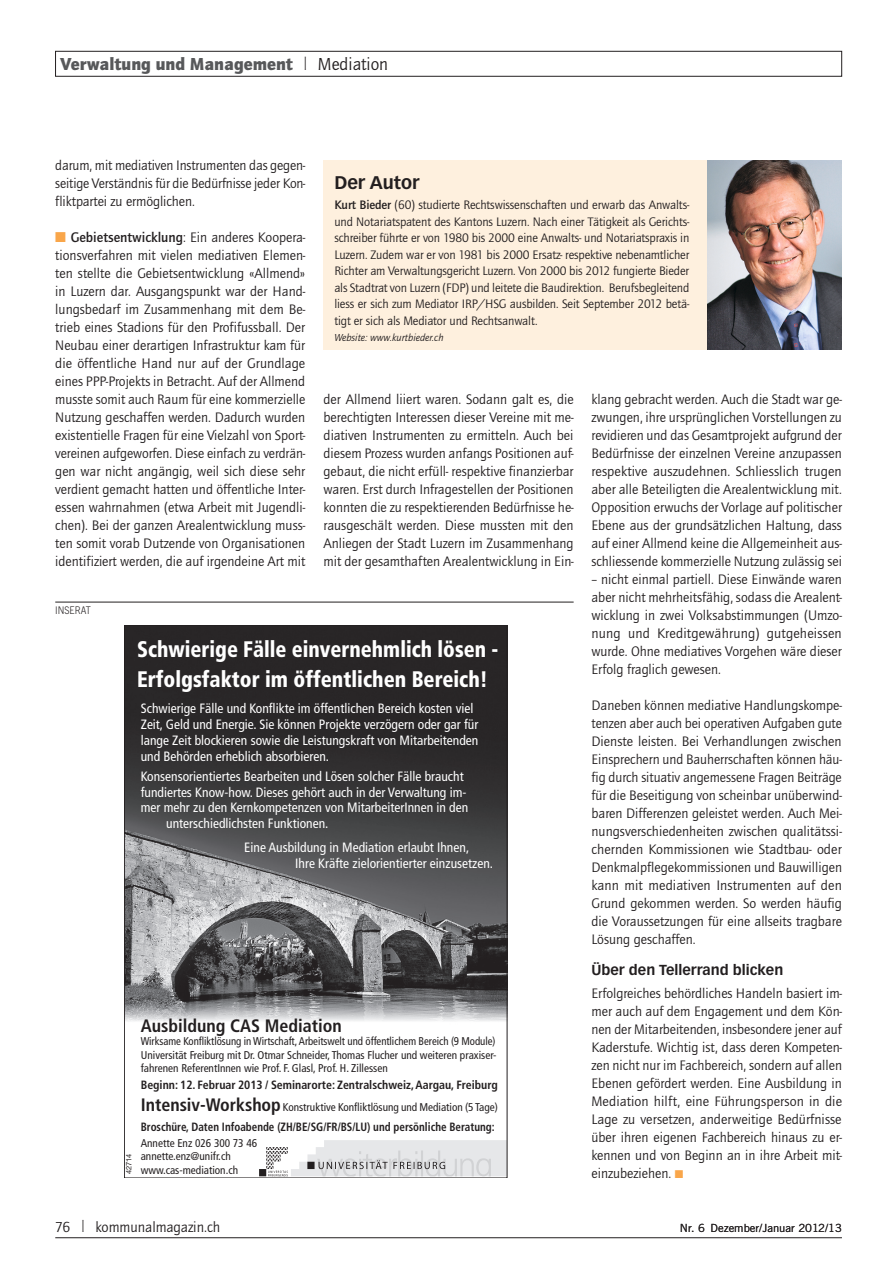
<style>
.page{position:relative;width:893px;height:1263px;background:#fff}
.page>*{position:absolute;margin:0;border:0;box-sizing:border-box;transform-origin:0 0}
.t1{font:22.5px/30px "Frutiger Black Cn OV GFLWHC";color:#fff;scale:.91 1}
.x01_Rubrik_Titel_li{font:900 18px "Quay Sans ITC Std";color:#57585a}
.t2{font:18px "Frutiger Bold Cn OV CFLWHC";color:#231f20}
.x31_Kasten_Titel{font:700 18px "Vectora LT Std";color:#231f20}
.t3{font:15px "Quay Sans ITC Std";color:#231f20}
.x08_Lauftext_d{font:14.25px/18px "Quay Sans ITC Std";color:#231f20;text-align:justify}
.x09_Zwischentitel{font:700 14.25px "Vectora LT Std";color:#231f20}
.t4{font:13.5px/15.8px "Frutiger Cn OV EFLWHC";color:#fff}
.x08_Lauftext_d-2{font:12.75px/16.5px "Quay Sans ITC Std";letter-spacing:-.01em;color:#231f20;text-align:justify}
.t5{font:12px "Frutiger Bold Cn OV CFLWHC";color:#231f20;scale:.92 1}
.t6{font:12px "Frutiger Bold Cn OV CFLWHC";color:#231f20}
.t7{font:11.25px/13.5px "Frutiger Cn OV EFLWHC";color:#231f20;text-align:justify;scale:.96 1}
.t8{font:11.25px/13.5px "Frutiger Cn OV EFLWHC";color:#231f20}
.t9{font:11.25px "Trade Gothic LT Std";color:#231f20}
.x13_Fussnote_d{font:italic 10.5px "Quay Sans ITC Std";color:#231f20}
.t10{font:300 10.5px "Trade Gothic LT Std";color:#231f20;scale:.88 1}
.t11{font:7.5px "Helvetica Neue Roman OV IFLWHC";color:#231f20}
.s1{font-weight:400;font-size:18.6px;color:#231f20}
.s2{font-weight:400;color:#231f20}
.s3{color:#f9a64a}
.s4{font-weight:500}
.s5{font-family:"Frutiger Bold Cn OV CFLWHC";font-size:18px}
.s6{font-size:16.8px}
</style>
<div class="page">
<div style="left:55px;top:51px;width:787px;height:26px;border:1px solid #231f20"></div>
<div style="left:324px;top:161px;width:518px;height:189px;background:#fef0de"></div>
<img style="left:707px;top:161px;width:135px;height:189px">
<hr style="left:55px;top:602px;width:519px;height:1px;background:#231f20">
<img style="left:126px;top:627px;width:379px;height:374px">
<svg style="left:259px;top:1140px;width:246px;height:36px"></svg>
<img style="left:126px;top:1001px;width:379px;height:21px">
<hr style="left:55px;top:1237px;width:787px;height:1px;background:#231f20">
<p class="x01_Rubrik_Titel_li" style="left:61px;top:53px;width:329px">Verwaltung und Management <span class="s1">l</span> <span class="s2">Mediation</span></p>
<p class="x08_Lauftext_d" style="left:55px;top:156px;width:252px">darum, mit mediativen Instrumenten das gegen&shy;seitige Verständnis für die Bedürfnisse jeder Kon&shy;fliktpartei zu ermöglichen.</p>
<p class="x08_Lauftext_d" style="left:55px;top:228px;width:252px"><span class="s3">■</span> <span class="s4">Gebietsentwicklung</span>: Ein anderes Koopera&shy;tionsverfahren mit vielen mediativen Elemen&shy;ten stellte die Gebietsentwicklung «Allmend» in Luzern dar. Ausgangspunkt war der Hand&shy;lungsbedarf im Zusammenhang mit dem Be&shy;trieb eines Stadions für den Profifussball. Der Neubau einer derartigen Infrastruktur kam für die öffentliche Hand nur auf der Grundlage eines PPP-Projekts in Betracht. Auf der Allmend musste somit auch Raum für eine kommerzielle Nutzung geschaffen werden. Dadurch wurden existentielle Fragen für eine Vielzahl von Sport&shy;vereinen aufgeworfen. Diese einfach zu verdrän&shy;gen war nicht angängig, weil sich diese sehr verdient gemacht hatten und öffentliche Inter&shy;essen wahrnahmen (etwa Arbeit mit Jugendli&shy;chen). Bei der ganzen Arealentwicklung muss&shy;ten somit vorab Dutzende von Organisationen identifiziert werden, die auf irgendeine Art mit</p>
<p class="x31_Kasten_Titel" style="left:334px;top:171px;width:87px">Der Autor</p>
<p class="x08_Lauftext_d-2" style="left:334px;top:197px;width:357px"><span class="s4">Kurt Bieder</span> (60) studierte Rechtswissenschaften und erwarb das Anwalts&shy;und Notariatspatent des Kantons Luzern. Nach einer Tätigkeit als Gerichts&shy;schreiber führte er von 1980 bis 2000 eine Anwalts- und Notariatspraxis in Luzern. Zudem war er von 1981 bis 2000 Ersatz- respektive nebenamtlicher Richter am Verwaltungsgericht Luzern. Von 2000 bis 2012 fungierte Bieder als Stadtrat von Luzern (FDP) und leitete die Baudirektion. Berufsbegleitend liess er sich zum Mediator IRP/HSG ausbilden. Seit September 2012 betä&shy;tigt er sich als Mediator und Rechtsanwalt.</p>
<p class="x13_Fussnote_d" style="left:334px;top:331px;width:111px">Website: www.kurtbieder.ch</p>
<p class="x08_Lauftext_d" style="left:324px;top:390px;width:252px">der Allmend liiert waren. Sodann galt es, die berechtigten Interessen dieser Vereine mit me&shy;diativen Instrumenten zu ermitteln. Auch bei diesem Prozess wurden anfangs Positionen auf&shy;gebaut, die nicht erfüll- respektive finanzierbar waren. Erst durch Infragestellen der Positionen konnten die zu respektierenden Bedürfnisse he&shy;rausgeschält werden. Diese mussten mit den Anliegen der Stadt Luzern im Zusammenhang mit der gesamthaften Arealentwicklung in Ein-</p>
<p class="x08_Lauftext_d" style="left:591px;top:390px;width:252px">klang gebracht werden. Auch die Stadt war ge&shy;zwungen, ihre ursprünglichen Vorstellungen zu revidieren und das Gesamtprojekt aufgrund der Bedürfnisse der einzelnen Vereine anzupassen respektive auszudehnen. Schliesslich trugen aber alle Beteiligten die Arealentwicklung mit.<br>Opposition erwuchs der Vorlage auf politischer Ebene aus der grundsätzlichen Haltung, dass auf einer Allmend keine die Allgemeinheit aus&shy;schliessende kommerzielle Nutzung zulässig sei</p>
<p class="x08_Lauftext_d" style="left:591px;top:570px;width:252px">– nicht einmal partiell. Diese Einwände waren aber nicht mehrheitsfähig, sodass die Arealent&shy;wicklung in zwei Volksabstimmungen (Umzo&shy;nung und Kreditgewährung) gutgeheissen wurde. Ohne mediatives Vorgehen wäre dieser Erfolg fraglich gewesen.</p>
<p class="x08_Lauftext_d" style="left:591px;top:696px;width:252px">Daneben können mediative Handlungskompe&shy;tenzen aber auch bei operativen Aufgaben gute Dienste leisten. Bei Verhandlungen zwischen Einsprechern und Bauherrschaften können häu&shy;fig durch situativ angemessene Fragen Beiträge für die Beseitigung von scheinbar unüberwind&shy;baren Differenzen geleistet werden. Auch Mei&shy;nungsverschiedenheiten zwischen qualitätssi&shy;chernden Kommissionen wie Stadtbau- oder Denkmalpflegekommissionen und Bauwilligen kann mit mediativen Instrumenten auf den Grund gekommen werden. So werden häufig die Voraussetzungen für eine allseits tragbare Lösung geschaffen.</p>
<p class="x09_Zwischentitel" style="left:591px;top:961px;width:193px">Über den Tellerrand blicken</p>
<p class="x08_Lauftext_d" style="left:591px;top:984px;width:252px">Erfolgreiches behördliches Handeln basiert im&shy;mer auch auf dem Engagement und dem Kön&shy;nen der Mitarbeitenden, insbesondere jener auf Kaderstufe. Wichtig ist, dass deren Kompeten&shy;zen nicht nur im Fachbereich, sondern auf allen Ebenen gefördert werden. Eine Ausbildung in Mediation hilft, eine Führungsperson in die Lage zu versetzen, anderweitige Bedürfnisse über ihren eigenen Fachbereich hinaus zu er&shy;kennen und von Beginn an in ihre Arbeit mit&shy;einzubeziehen. <span class="s3">■</span></p>
<p class="t10" style="left:55px;top:604px;width:42px">INSERAT</p>
<p class="t1" style="left:137px;top:634px;width:399px">Schwierige Fälle einvernehmlich lösen -<br>Erfolgsfaktor im öffentlichen Bereich!</p>
<p class="t4" style="left:141px;top:701px;width:339px">Schwierige Fälle und Konflikte im öffentlichen Bereich kosten viel Zeit, Geld und Energie. Sie können Projekte verzögern oder gar für lange Zeit blockieren sowie die Leistungskraft von Mitarbeitenden und Behörden erheblich absorbieren.</p>
<p class="t4" style="left:141px;top:768px;width:324px">Konsensorientiertes Bearbeiten und Lösen solcher Fälle braucht</p>
<p class="t4" style="left:141px;top:784px;width:327px">fundiertes Know-how. Dieses gehört auch in der Verwaltung im-</p>
<p class="t4" style="left:141px;top:800px;width:329px">mer mehr zu den Kernkompetenzen von MitarbeiterInnen in den</p>
<p class="t4" style="left:166px;top:815px;width:164px">unterschiedlichsten Funktionen.</p>
<p class="t4" style="left:295px;top:840px;width:199px;text-indent:-51px">Eine Ausbildung in Mediation erlaubt Ihnen,<br>Ihre Kräfte zielorientierter einzusetzen.</p>
<p class="t2" style="left:141px;top:1015px;width:203px">Ausbildung CAS Mediation</p>
<p class="t7" style="left:141px;top:1035px;width:372px">Wirksame Konfliktlösung in Wirtschaft,Arbeitswelt und öffentlichem Bereich (9 Module)<br>Universität Freiburg mit Dr. Otmar Schneider,Thomas Flucher und weiteren praxiser&shy;fahrenen ReferentInnen wie Prof. F. Glasl, Prof. H. Zillessen</p>
<p class="t6" style="left:141px;top:1078px;width:359px">Beginn: 12. Februar 2013 / Seminarorte: Zentralschweiz,Aargau, Freiburg</p>
<p class="t8" style="left:141px;top:1100px;width:359px"><span class="s5">Intensiv-Workshop</span> Konstruktive Konfliktlösung und Mediation (5 Tage)</p>
<p class="t5" style="left:141px;top:1120px;width:386px">Broschüre, Daten Infoabende (ZH/BE/SG/FR/BS/LU) und persönliche Beratung:</p>
<p class="t8" style="left:141px;top:1136px;width:118px">Annette Enz 026 300 73 46 annette.enz@unifr.ch www.cas-mediation.ch</p>
<p class="t11" style="left:124px;top:1174px;width:22px;rotate:-90deg">42714</p>
<p class="t3" style="left:55px;top:1218px;width:167px">76 <span class="s6">l</span> kommunalmagazin.ch</p>
<p class="t9" style="left:680px;top:1221px;width:163px">Nr. 6 Dezember/Januar 2012/13</p>
</div>
